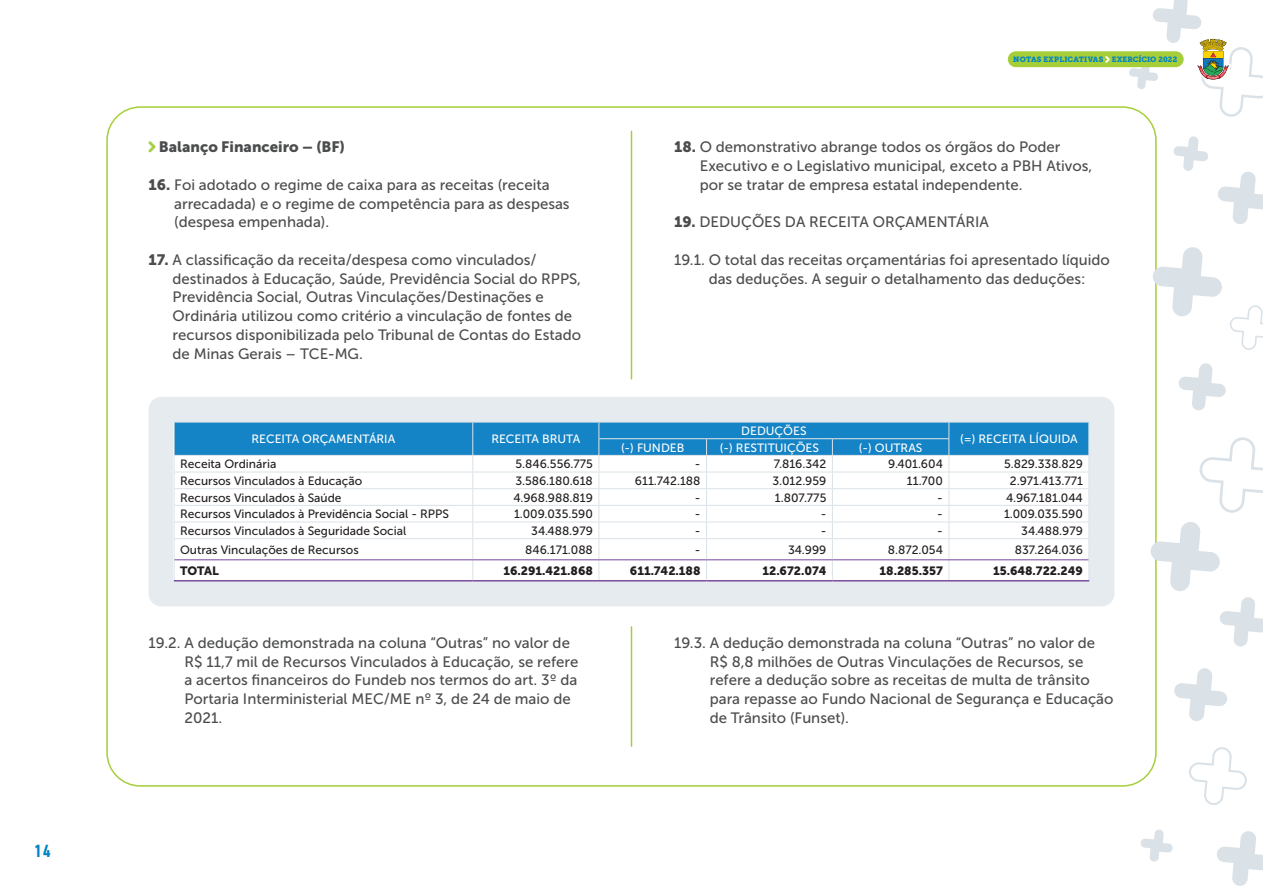
<style>
.page{position:relative;width:1263px;height:893px;background:#fff}
.page>*{position:absolute;margin:0;border:0;box-sizing:border-box;transform-origin:0 0}
.t1{font:700 condensed 18px "DIN Next LT Pro";color:#0083c6}
.t2{font:15px/18.8px "Museo Sans 500";color:#4b4c4d}
.t3{font:15px "Museo Sans 900";color:#4b4c4d}
.t4{font:12px "Museo Sans 500";color:#231f20}
.t5{font:12px "Museo Sans 500";color:#fff}
.t6{font:12px "Museo Sans 900";color:#231f20}
.t7{font:7.65px "Museo Slab Rounded 900";letter-spacing:.025em;color:#0083c6}
.s1{font-family:"Museo Sans 900"}
</style>
<div class="page">
<div style="left:149px;top:397px;width:965px;height:209px;background:#e6ebef;border-radius:13px"></div>
<hr style="left:631px;top:131px;width:1px;height:248px;background:#a6ce39">
<hr style="left:631px;top:627px;width:1px;height:119px;background:#a6ce39">
<svg style="left:148px;top:141px;width:8px;height:11px"></svg>
<svg style="left:1218px;top:171px;width:45px;height:53px"></svg>
<svg style="left:1220px;top:597px;width:43px;height:50px"></svg>
<svg style="left:1230px;top:305px;width:33px;height:45px"></svg>
<svg style="left:1174px;top:668px;width:53px;height:53px"></svg>
<svg style="left:1150px;top:521px;width:70px;height:70px"></svg>
<svg style="left:1217px;top:831px;width:46px;height:55px"></svg>
<svg style="left:1178px;top:363px;width:48px;height:48px"></svg>
<svg style="left:1173px;top:136px;width:35px;height:35px"></svg>
<svg style="left:1140px;top:829px;width:33px;height:33px"></svg>
<svg style="left:1153px;top:247px;width:69px;height:70px"></svg>
<svg style="left:1199px;top:437px;width:64px;height:76px"></svg>
<svg style="left:1189px;top:747px;width:58px;height:58px"></svg>
<div style="left:1008px;top:51px;width:176px;height:16px;background:#a6ce39;border-radius:8px"></div>
<svg style="left:1105px;top:56px;width:5px;height:7px"></svg>
<svg style="left:1129px;top:0;width:134px;height:117px"></svg>
<svg style="left:174px;top:422px;width:915px;height:158px;background:#cde4f1"></svg>
<hr style="left:174px;top:580px;width:299px;height:2px;background:#73479c">
<hr style="left:473px;top:580px;width:126px;height:2px;background:#73479c">
<hr style="left:599px;top:580px;width:107px;height:2px;background:#73479c">
<hr style="left:706px;top:580px;width:126px;height:2px;background:#73479c">
<hr style="left:832px;top:580px;width:117px;height:2px;background:#73479c">
<hr style="left:949px;top:580px;width:140px;height:2px;background:#73479c">
<hr style="left:174px;top:559px;width:299px;height:1px;background:#73479c">
<hr style="left:473px;top:559px;width:126px;height:1px;background:#73479c">
<hr style="left:599px;top:559px;width:107px;height:1px;background:#73479c">
<hr style="left:706px;top:559px;width:126px;height:1px;background:#73479c">
<hr style="left:832px;top:559px;width:117px;height:1px;background:#73479c">
<hr style="left:949px;top:559px;width:139px;height:1px;background:#73479c">
<p class="t1" style="left:35px;top:841px;width:17px">14</p>
<p class="t3" style="left:159px;top:139px;width:187px">Balanço Financeiro – (BF)</p>
<p class="t2" style="left:174px;top:175px;width:397px;text-indent:-26px"><span class="s1">16.</span> Foi adotado o regime de caixa para as receitas (receita arrecadada) e o regime de competência para as despesas (despesa empenhada).</p>
<p class="t2" style="left:173px;top:250px;width:410px;text-indent:-24px"><span class="s1">17.</span> A classificação da receita/despesa como vinculados/ destinados à Educação, Saúde, Previdência Social do RPPS, Previdência Social, Outras Vinculações/Destinações e Ordinária utilizou como critério a vinculação de fontes de recursos disponibilizada pelo Tribunal de Contas do Estado de Minas Gerais – TCE-MG.</p>
<p class="t5" style="left:252px;top:432px;width:145px">RECEITA ORÇAMENTÁRIA</p>
<p class="t5" style="left:491px;top:432px;width:90px">RECEITA BRUTA</p>
<p class="t7" style="left:1013px;top:55px;width:166px">NOTAS EXPLICATIVAS EXERCÍCIO 2022</p>
<p class="t2" style="left:700px;top:138px;width:394px;text-indent:-26px"><span class="s1">18.</span> O demonstrativo abrange todos os órgãos do Poder<br>Executivo e o Legislativo municipal, exceto a PBH Ativos, por se tratar de empresa estatal independente.</p>
<p class="t2" style="left:674px;top:213px;width:316px"><span class="s1">19.</span> DEDUÇÕES DA RECEITA ORÇAMENTÁRIA</p>
<p class="t2" style="left:709px;top:250px;width:403px;text-indent:-35px">19.1. O total das receitas orçamentárias foi apresentado líquido das deduções. A seguir o detalhamento das deduções:</p>
<p class="t5" style="left:741px;top:424px;width:67px">DEDUÇÕES</p>
<p class="t5" style="left:621px;top:441px;width:65px">(-) FUNDEB</p>
<p class="t5" style="left:720px;top:441px;width:100px">(-) RESTITUIÇÕES</p>
<p class="t5" style="left:859px;top:441px;width:65px">(-) OUTRAS</p>
<p class="t5" style="left:960px;top:432px;width:119px">(=) RECEITA LÍQUIDA</p>
<p class="t4" style="left:180px;top:457px;width:98px">Receita Ordinária</p>
<p class="t4" style="left:516px;top:457px;width:79px">5.846.556.775</p>
<p class="t4" style="left:695px;top:457px;width:7px">-</p>
<p class="t4" style="left:774px;top:457px;width:54px">7.816.342</p>
<p class="t4" style="left:888px;top:457px;width:56px">9.401.604</p>
<p class="t4" style="left:1004px;top:457px;width:80px">5.829.338.829</p>
<p class="t4" style="left:180px;top:474px;width:184px">Recursos Vinculados à Educação</p>
<p class="t4" style="left:515px;top:474px;width:79px">3.586.180.618</p>
<p class="t4" style="left:635px;top:474px;width:67px">611.742.188</p>
<p class="t4" style="left:772px;top:474px;width:55px">3.012.959</p>
<p class="t4" style="left:907px;top:474px;width:37px">11.700</p>
<p class="t4" style="left:1010px;top:474px;width:74px">2.971.413.771</p>
<p class="t4" style="left:180px;top:491px;width:163px">Recursos Vinculados à Saúde</p>
<p class="t4" style="left:513px;top:491px;width:81px">4.968.988.819</p>
<p class="t4" style="left:695px;top:491px;width:7px">-</p>
<p class="t4" style="left:775px;top:491px;width:53px">1.807.775</p>
<p class="t4" style="left:937px;top:491px;width:7px">-</p>
<p class="t4" style="left:1006px;top:491px;width:78px">4.967.181.044</p>
<p class="t4" style="left:180px;top:507px;width:270px">Recursos Vinculados à Previdência Social - RPPS</p>
<p class="t4" style="left:514px;top:507px;width:80px">1.009.035.590</p>
<p class="t4" style="left:695px;top:507px;width:7px">-</p>
<p class="t4" style="left:821px;top:507px;width:7px">-</p>
<p class="t4" style="left:937px;top:507px;width:7px">-</p>
<p class="t4" style="left:1004px;top:507px;width:80px">1.009.035.590</p>
<p class="t4" style="left:180px;top:524px;width:228px">Recursos Vinculados à Seguridade Social</p>
<p class="t4" style="left:531px;top:524px;width:63px">34.488.979</p>
<p class="t4" style="left:695px;top:524px;width:7px">-</p>
<p class="t4" style="left:821px;top:524px;width:7px">-</p>
<p class="t4" style="left:937px;top:524px;width:7px">-</p>
<p class="t4" style="left:1021px;top:524px;width:63px">34.488.979</p>
<p class="t4" style="left:180px;top:543px;width:180px">Outras Vinculações de Recursos</p>
<p class="t4" style="left:525px;top:543px;width:69px">846.171.088</p>
<p class="t4" style="left:695px;top:543px;width:7px">-</p>
<p class="t4" style="left:788px;top:543px;width:40px">34.999</p>
<p class="t4" style="left:888px;top:543px;width:56px">8.872.054</p>
<p class="t4" style="left:1015px;top:543px;width:70px">837.264.036</p>
<p class="t6" style="left:180px;top:564px;width:40px">TOTAL</p>
<p class="t6" style="left:503px;top:564px;width:91px">16.291.421.868</p>
<p class="t6" style="left:630px;top:564px;width:72px">611.742.188</p>
<p class="t6" style="left:762px;top:564px;width:65px">12.672.074</p>
<p class="t6" style="left:879px;top:564px;width:65px">18.285.357</p>
<p class="t6" style="left:993px;top:564px;width:91px">15.648.722.249</p>
<p class="t2" style="left:184px;top:633px;width:395px;text-indent:-36px">19.2. A dedução demonstrada na coluna “Outras” no valor de R$ 11,7 mil de Recursos Vinculados à Educação, se refere a acertos financeiros do Fundeb nos termos do art. 3º da Portaria Interministerial MEC/ME nº 3, de 24 de maio de 2021.</p>
<p class="t2" style="left:710px;top:633px;width:405px;text-indent:-36px">19.3. A dedução demonstrada na coluna “Outras” no valor de R$ 8,8 milhões de Outras Vinculações de Recursos, se refere a dedução sobre as receitas de multa de trânsito para repasse ao Fundo Nacional de Segurança e Educação de Trânsito (Funset).</p>
</div>
